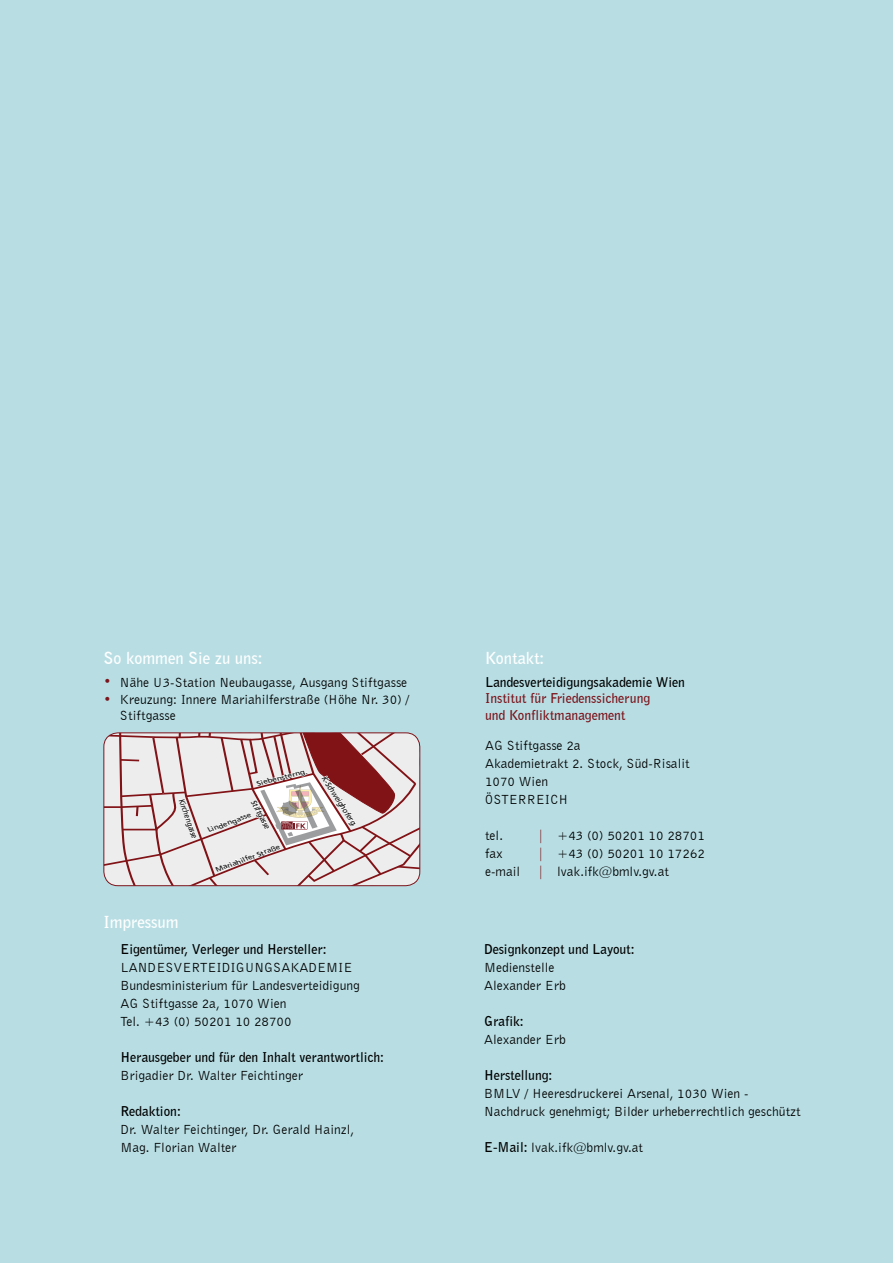
<style>
.page{position:relative;width:893px;height:1263px;background:#b8dee4}
.page>*{position:absolute;margin:0;border:0;box-sizing:border-box;transform-origin:0 0}
.t1{font:700 16.5px "Bell Gothic BT";color:#fff}
.t2{font:13.5px/18px "Bell Gothic BT";color:#000}
.t3{font:700 13.5px "Bell Gothic BT";color:#000}
.t4{font:700 13.5px/16.5px "Bell Gothic BT";color:#7c141b}
.t5{font:8.1px "Frutiger";color:#000;scale:.84 1}
.t6{font:italic 7.95px "Frutiger";color:#000;scale:.88 1}
.t7{font:italic 7.8px "Frutiger";color:#000;scale:.9 1}
.t8{font:italic 6.9px "Frutiger";color:#000;scale:1.16 1}
.t9{font:6.75px "Frutiger";color:#000;scale:1.19 1}
.s1{font-weight:700;color:#7c141b}
.s2{color:#7c141b}
.s3{font-weight:700}
</style>
<div class="page">
<svg style="left:104px;top:733px;width:316px;height:153px;background:#d7c3c4"></svg>
<p class="t1" style="left:103px;top:647px;width:161px">So kommen Sie zu uns:</p>
<p class="t2" style="left:103px;top:673px;width:305px"><span class="s1">•</span> Nähe U3-Station Neubaugasse, Ausgang Stiftgasse</p>
<p class="t2" style="left:120px;top:691px;width:291px;line-height:16.5px;text-indent:-16px"><span class="s1">•</span> Kreuzung: Innere Mariahilferstraße (Höhe Nr. 30) /<br>Stiftgasse</p>
<p class="t5" style="left:186px;top:797px;width:51px;rotate:71deg">Kirchengasse</p>
<p class="t9" style="left:256px;top:779px;width:45px;rotate:-14deg">Siebensterng.</p>
<p class="t6" style="left:258px;top:799px;width:37px;rotate:62deg">Stiftgasse</p>
<p class="t8" style="left:207px;top:826px;width:41px;rotate:-20deg">Lindengasse</p>
<p class="t8" style="left:215px;top:866px;width:60px;rotate:-20deg">Mariahilfer Straße</p>
<p class="t7" style="left:327px;top:774px;width:67px;rotate:57deg">K-Schweighoferg.</p>
<p class="t1" style="left:103px;top:911px;width:77px">Impressum</p>
<p class="t3" style="left:120px;top:940px;width:208px">Eigentümer, Verleger und Hersteller:</p>
<p class="t2" style="left:120px;top:958px;width:241px">LANDESVERTEIDIGUNGSAKADEMIE<br>Bundesministerium für Landesverteidigung<br>AG Stiftgasse 2a, 1070 Wien<br>Tel. +43 (0) 50201 10 28700</p>
<p class="t3" style="left:120px;top:1048px;width:265px">Herausgeber und für den Inhalt verantwortlich:</p>
<p class="t2" style="left:120px;top:1066px;width:184px">Brigadier Dr. Walter Feichtinger</p>
<p class="t3" style="left:120px;top:1102px;width:62px">Redaktion:</p>
<p class="t2" style="left:120px;top:1120px;width:235px">Dr. Walter Feichtinger, Dr. Gerald Hainzl,<br>Mag. Florian Walter</p>
<p class="t1" style="left:485px;top:647px;width:61px">Kontakt:</p>
<p class="t3" style="left:485px;top:673px;width:201px">Landesverteidigungsakademie Wien</p>
<p class="t4" style="left:485px;top:689px;width:167px">Institut für Friedenssicherung und Konfliktmanagement</p>
<p class="t2" style="left:485px;top:736px;width:206px">AG Stiftgasse 2a<br>Akademietrakt 2. Stock, Süd-Risalit<br>1070 Wien<br>ÖSTERREICH</p>
<p class="t2" style="left:485px;top:826px;width:19px">tel.</p>
<p class="t2" style="left:538px;top:826px;width:169px"><span class="s2">|</span> +43 (0) 50201 10 28701</p>
<p class="t2" style="left:485px;top:844px;width:19px">fax</p>
<p class="t2" style="left:538px;top:844px;width:169px"><span class="s2">|</span> +43 (0) 50201 10 17262</p>
<p class="t2" style="left:485px;top:862px;width:37px">e-mail</p>
<p class="t2" style="left:538px;top:862px;width:133px"><span class="s2">|</span> lvak.ifk@bmlv.gv.at</p>
<p class="t3" style="left:484px;top:940px;width:152px">Designkonzept und Layout:</p>
<p class="t2" style="left:484px;top:958px;width:83px">Medienstelle<br>Alexander Erb</p>
<p class="t3" style="left:484px;top:1012px;width:41px">Grafik:</p>
<p class="t2" style="left:484px;top:1030px;width:83px">Alexander Erb</p>
<p class="t3" style="left:484px;top:1066px;width:70px">Herstellung:</p>
<p class="t2" style="left:484px;top:1084px;width:318px">BMLV / Heeresdruckerei Arsenal, 1030 Wien -<br>Nachdruck genehmigt; Bilder urheberrechtlich geschützt</p>
<p class="t2" style="left:484px;top:1138px;width:161px"><span class="s3">E-Mail:</span> lvak.ifk@bmlv.gv.at</p>
</div>
